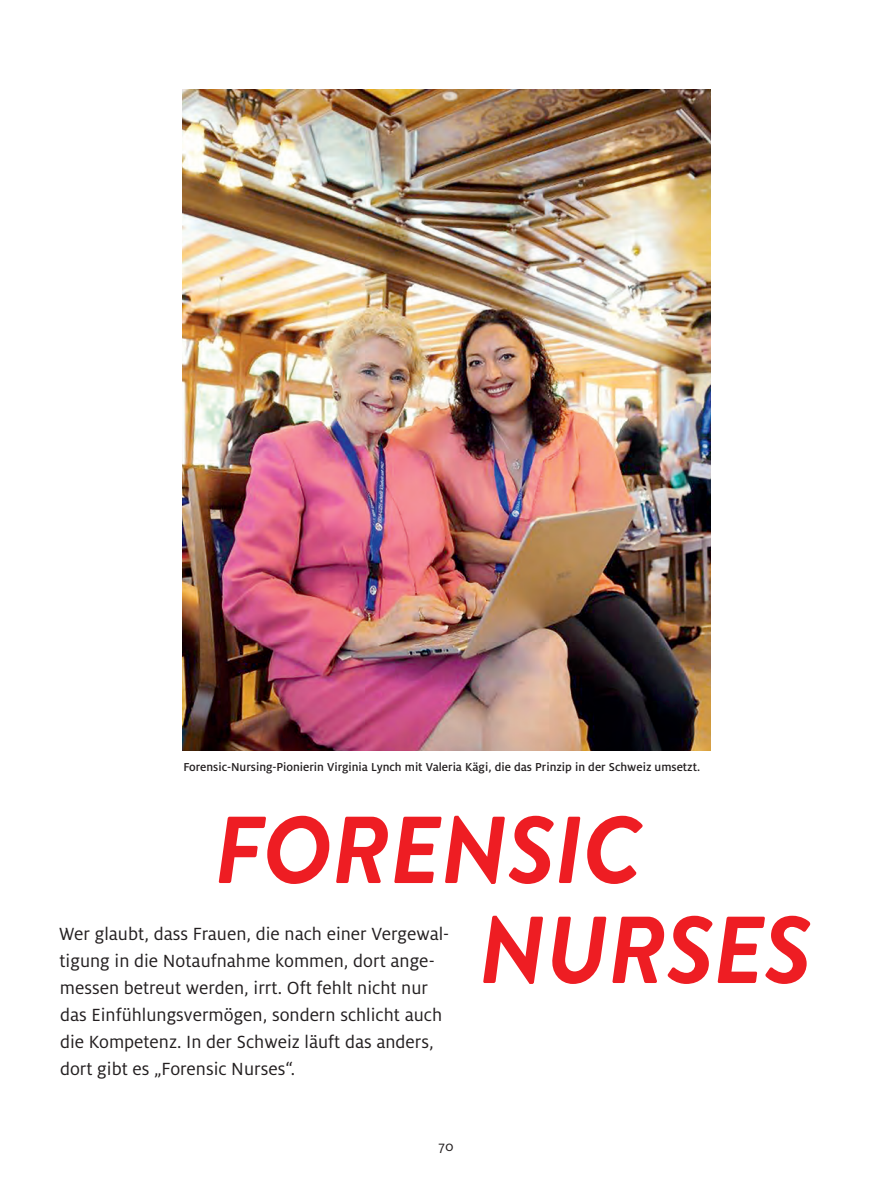
<style>
.page{position:relative;width:893px;height:1191px;background:#fff}
.page>*{position:absolute;margin:0;border:0;box-sizing:border-box;transform-origin:0 0}
._01_Titel_40_Nimbus{font:italic 700 94.8px "Brandon Grotesque";letter-spacing:-.01em;color:#ee1d23}
._02_Vorspann{font:19.5px/27px "Milo Pro";color:#231f20}
.t1{font:15px "Milo Pro";color:#231f20}
._04_Bildunterschrift{font:500 12.75px "Milo Pro";color:#231f20}
</style>
<div class="page">
<img style="left:183px;top:89px;width:527px;height:661px">
<p class="_04_Bildunterschrift" style="left:183px;top:760px;width:518px">Forensic-Nursing-Pionierin Virginia Lynch mit Valeria Kägi, die das Prinzip in der Schweiz umsetzt.</p>
<p class="_01_Titel_40_Nimbus" style="left:214px;top:783px;width:429px">FORENSIC</p>
<p class="_01_Titel_40_Nimbus" style="left:478px;top:883px;width:335px">NURSES</p>
<p class="_02_Vorspann" style="left:59px;top:920px;width:391px">Wer glaubt, dass Frauen, die nach einer Vergewal&shy;tigung in die Notaufnahme kommen, dort ange-</p>
<p class="_02_Vorspann" style="left:60px;top:974px;width:384px">messen betreut werden, irrt. Oft fehlt nicht nur das Einfühlungsvermögen, sondern schlicht auch die Kompetenz. In der Schweiz läuft das anders, dort gibt es „Forensic Nurses“.</p>
<p class="t1" style="left:439px;top:1138px;width:17px">70</p>
</div>
